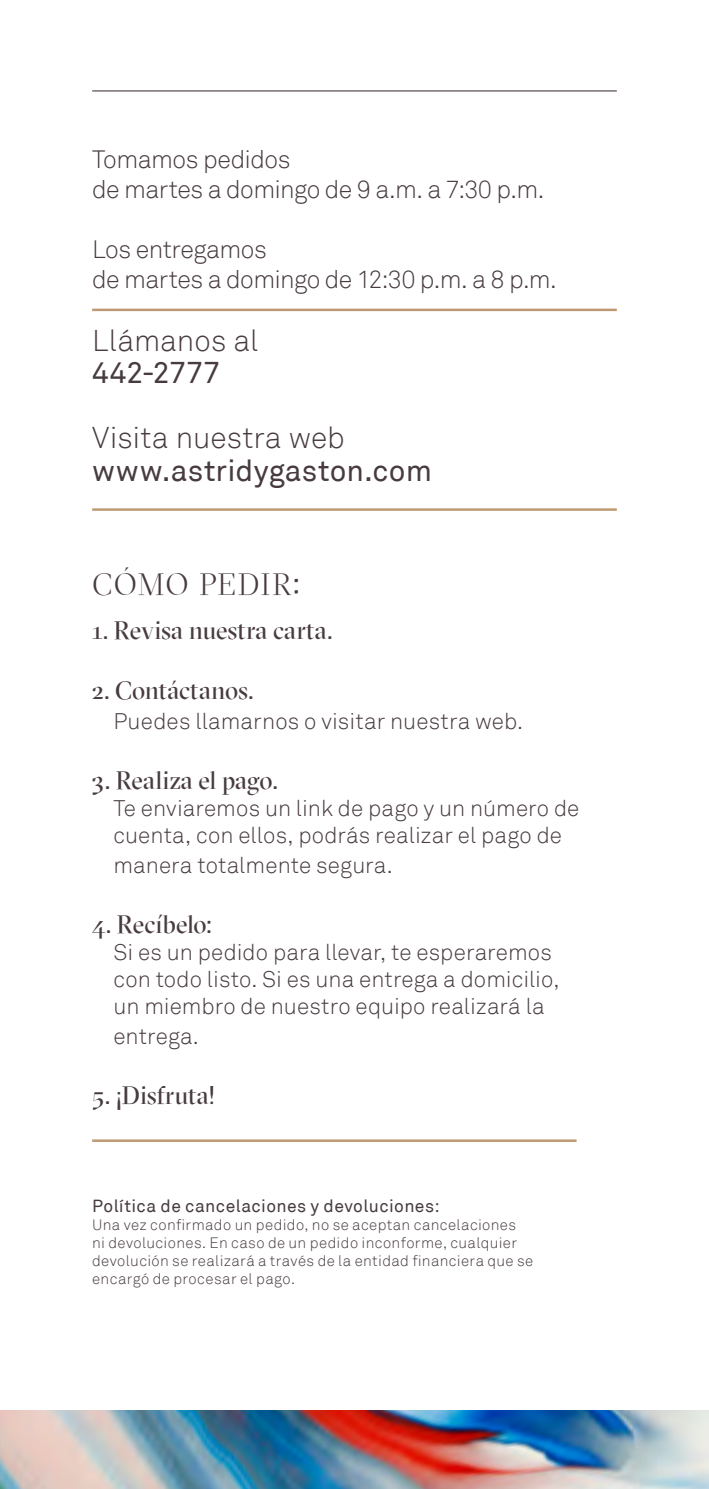
<style>
.page{position:relative;width:709px;height:1489px;background:#fff}
.page>*{position:absolute;margin:0;border:0;box-sizing:border-box;transform-origin:0 0}
.t1{font:30px "Akkurat";letter-spacing:.005em;color:#473b3e}
.t2{font:300 30px "Akkurat";color:#473b3e}
.t3{font:300 30px "GT Sectra Display";letter-spacing:.04em;color:#473b3e}
.t4{font:300 25px/30px "Akkurat";letter-spacing:-.02em;color:#473b3e}
.t5{font:25px "GT Sectra Display";letter-spacing:.005em;color:#473b3e}
.t6{font:300 22.5px/27px "Akkurat";letter-spacing:.005em;color:#473b3e}
.t7{font:17.5px "Akkurat";letter-spacing:.02em;color:#473b3e}
.t8{font:300 15px/18px "Akkurat";letter-spacing:.025em;color:#473b3e}
</style>
<div class="page">
<hr style="left:92px;top:90px;width:525px;height:2px;background:#5d4f52">
<hr style="left:92px;top:1139px;width:484px;height:2px;background:#be9a72">
<img style="left:0;top:1410px;width:709px;height:78px">
<hr style="left:92px;top:308px;width:525px;height:3px;background:#be9a72">
<hr style="left:92px;top:508px;width:525px;height:3px;background:#be9a72">
<p class="t4" style="left:92px;top:145px;width:453px">Tomamos pedidos<br>de martes a domingo de 9 a.m. a 7:30 p.m.</p>
<p class="t4" style="left:92px;top:235px;width:466px">Los entregamos<br>de martes a domingo de 12:30 p.m. a 8 p.m.</p>
<h1 class="t2" style="left:92px;top:322px;width:168px">Llámanos al</h1>
<h1 class="t1" style="left:92px;top:355px;width:129px">442-2777</h1>
<h1 class="t2" style="left:92px;top:420px;width:254px">Visita nuestra web</h1>
<h1 class="t1" style="left:92px;top:452px;width:341px">www.astridygaston.com</h1>
<h1 class="t3" style="left:92px;top:565px;width:209px">CÓMO PEDIR:</h1>
<p class="t5" style="left:92px;top:614px;width:242px">1. Revisa nuestra carta.</p>
<p class="t5" style="left:92px;top:674px;width:163px">2. Contáctanos.</p>
<p class="t6" style="left:113px;top:708px;width:411px">Puedes llamarnos o visitar nuestra web.</p>
<p class="t5" style="left:92px;top:764px;width:187px">3. Realiza el pago.</p>
<p class="t6" style="left:113px;top:795px;width:467px">Te enviaremos un link de pago y un número de cuenta, con ellos, podrás realizar el pago de</p>
<p class="t6" style="left:113px;top:852px;width:281px">manera totalmente segura.</p>
<p class="t5" style="left:92px;top:908px;width:121px">4. Recíbelo:</p>
<p class="t6" style="left:113px;top:939px;width:447px">Si es un pedido para llevar, te esperaremos con todo listo. Si es una entrega a domicilio, un miembro de nuestro equipo realizará la</p>
<p class="t6" style="left:113px;top:1023px;width:87px">entrega.</p>
<p class="t5" style="left:92px;top:1079px;width:125px">5. ¡Disfruta!</p>
<p class="t7" style="left:92px;top:1195px;width:349px">Política de cancelaciones y devoluciones:</p>
<p class="t8" style="left:92px;top:1215px;width:442px">Una vez confirmado un pedido, no se aceptan cancelaciones<br>ni devoluciones. En caso de un pedido inconforme, cualquier devolución se realizará a través de la entidad financiera que se encargó de procesar el pago.</p>
</div>
